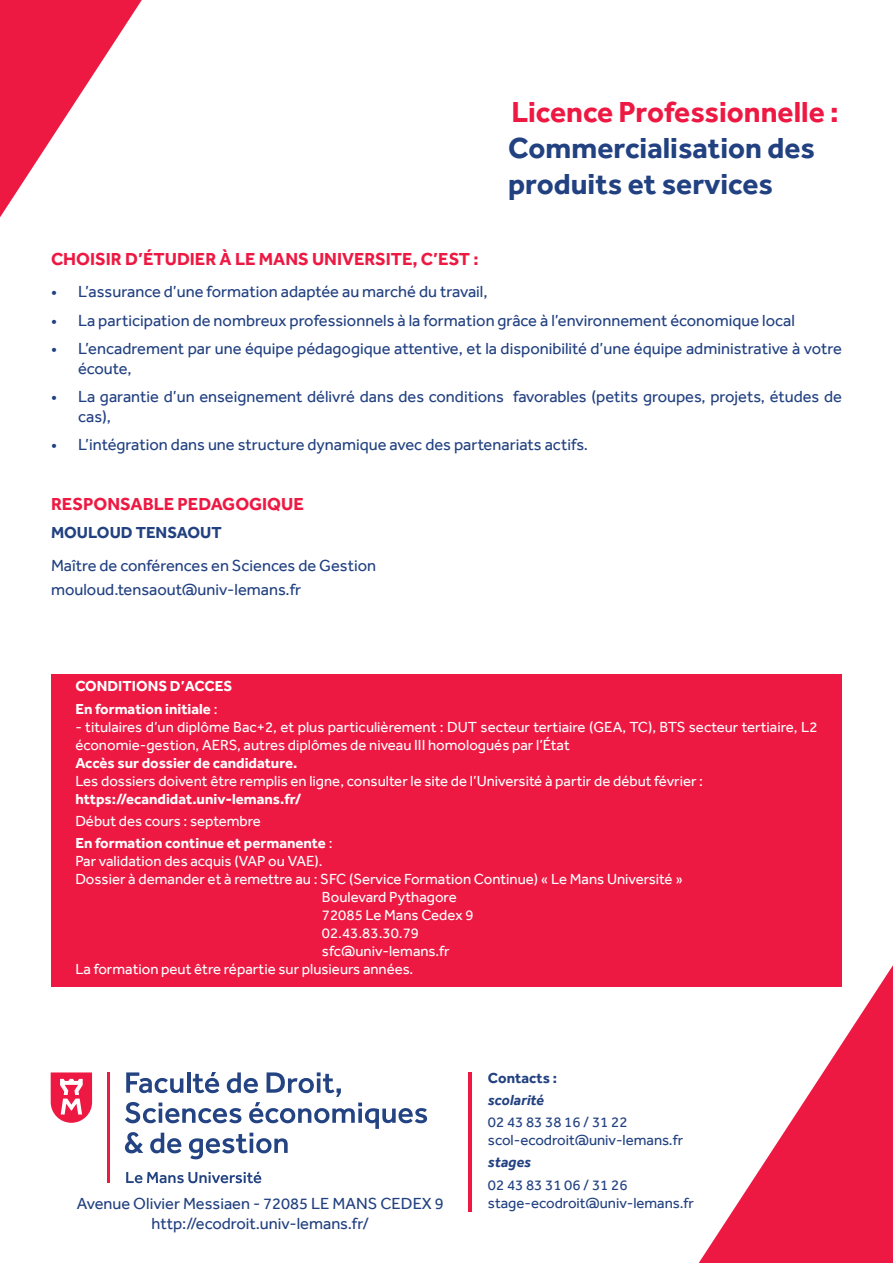
<style>
.page{position:relative;width:893px;height:1263px;background:#fff}
.page>*{position:absolute;margin:0;border:0;box-sizing:border-box;transform-origin:0 0}
.t1{font:700 30px/36px "Effra";color:#224181}
.t2{font:700 30px "Effra";color:#ed1943}
.t3{font:700 18px "Effra";color:#ed1943}
.t4{font:16.5px/19.8px "Effra";color:#224181}
.t5{font:700 16.5px "Effra";color:#224181}
.t6{font:15px/18px "Effra";color:#fff}
.t7{font:700 15px "Effra";color:#fff}
.t8{font:15px "Effra";color:#224181}
.t9{font:italic 700 15px "Effra";color:#224181}
.t10{font:700 15px "Effra";color:#224181}
.s1{font-weight:400}
</style>
<div class="page">
<svg style="left:699px;top:965px;width:194px;height:298px;fill:#ed1943"></svg>
<svg style="left:0;top:0;width:142px;height:217px"></svg>
<hr style="left:468px;top:1072px;width:3px;height:140px;background:#ed1943">
<div style="left:51px;top:674px;width:791px;height:312px;background:#ed1943"></div>
<svg style="left:125px;top:1072px;width:302px;height:87px"></svg>
<hr style="left:107px;top:1072px;width:3px;height:111px;background:#ed1943">
<svg style="left:51px;top:1072px;width:41px;height:51px"></svg>
<svg style="left:126px;top:1172px;width:135px;height:11px"></svg>
<p class="t2" style="left:511px;top:94px;width:329px">Licence Professionnelle :</p>
<p class="t1" style="left:508px;top:129px;width:308px">Commercialisation des produits et services</p>
<p class="t3" style="left:51px;top:248px;width:429px">CHOISIR D’ÉTUDIER À LE MANS UNIVERSITE, C’EST :</p>
<p class="t4" style="left:51px;top:282px;width:438px">• L’assurance d’une formation adaptée au marché du travail,</p>
<p class="t4" style="left:51px;top:310px;width:745px">• La participation de nombreux professionnels à la formation grâce à l’environnement économique local</p>
<p class="t4" style="left:78px;top:338px;width:765px;text-indent:-27px">• L’encadrement par une équipe pédagogique attentive, et la disponibilité d’une équipe administrative à votre écoute,</p>
<p class="t4" style="left:78px;top:386px;width:765px;text-indent:-27px">• La garantie d’un enseignement délivré dans des conditions favorables (petits groupes, projets, études de cas),</p>
<p class="t4" style="left:51px;top:435px;width:539px">• L’intégration dans une structure dynamique avec des partenariats actifs.</p>
<p class="t3" style="left:51px;top:493px;width:254px">RESPONSABLE PEDAGOGIQUE</p>
<p class="t5" style="left:51px;top:523px;width:172px">MOULOUD TENSAOUT</p>
<p class="t4" style="left:51px;top:555px;width:327px">Maître de conférences en Sciences de Gestion</p>
<p class="t4" style="left:51px;top:579px;width:252px">mouloud.tensaout@univ-lemans.fr</p>
<p class="t7" style="left:75px;top:677px;width:159px">CONDITIONS D’ACCES</p>
<p class="t7" style="left:75px;top:699px;width:144px">En formation initiale <span class="s1">:</span></p>
<p class="t6" style="left:75px;top:717px;width:744px">- titulaires d’un diplôme Bac+2, et plus particulièrement : DUT secteur tertiaire (GEA, TC), BTS secteur tertiaire, L2 économie-gestion, AERS, autres diplômes de niveau III homologués par l’État</p>
<p class="t7" style="left:75px;top:753px;width:224px">Accès sur dossier de candidature.</p>
<p class="t6" style="left:75px;top:771px;width:629px">Les dossiers doivent être remplis en ligne, consulter le site de l’Université à partir de début février :</p>
<p class="t7" style="left:75px;top:789px;width:228px">https://ecandidat.univ-lemans.fr/</p>
<p class="t6" style="left:75px;top:812px;width:187px">Début des cours : septembre</p>
<p class="t7" style="left:75px;top:834px;width:259px">En formation continue et permanente <span class="s1">:</span></p>
<p class="t6" style="left:75px;top:852px;width:249px">Par validation des acquis (VAP ou VAE).</p>
<p class="t6" style="left:75px;top:870px;width:609px">Dossier à demander et à remettre au : SFC (Service Formation Continue) « Le Mans Université »</p>
<p class="t6" style="left:322px;top:888px;width:136px">Boulevard Pythagore</p>
<p class="t6" style="left:322px;top:906px;width:153px">72085 Le Mans Cedex 9</p>
<p class="t6" style="left:322px;top:924px;width:99px">02.43.83.30.79</p>
<p class="t6" style="left:322px;top:942px;width:129px">sfc@univ-lemans.fr</p>
<p class="t6" style="left:75px;top:960px;width:340px">La formation peut être répartie sur plusieurs années.</p>
<p class="t4" style="left:77px;top:1193px;width:369px">Avenue Olivier Messiaen - 72085 LE MANS CEDEX 9</p>
<p class="t4" style="left:152px;top:1213px;width:219px">http://ecodroit.univ-lemans.fr/</p>
<p class="t10" style="left:488px;top:1068px;width:71px">Contacts :</p>
<p class="t9" style="left:488px;top:1091px;width:58px">scolarité</p>
<p class="t8" style="left:488px;top:1113px;width:141px">0243833816/3122</p>
<p class="t8" style="left:488px;top:1131px;width:197px">scol-ecodroit@univ-lemans.fr</p>
<p class="t9" style="left:488px;top:1153px;width:45px">stages</p>
<p class="t8" style="left:488px;top:1175px;width:141px">0243833106/3126</p>
<p class="t8" style="left:488px;top:1193px;width:207px">stage-ecodroit@univ-lemans.fr</p>
</div>
